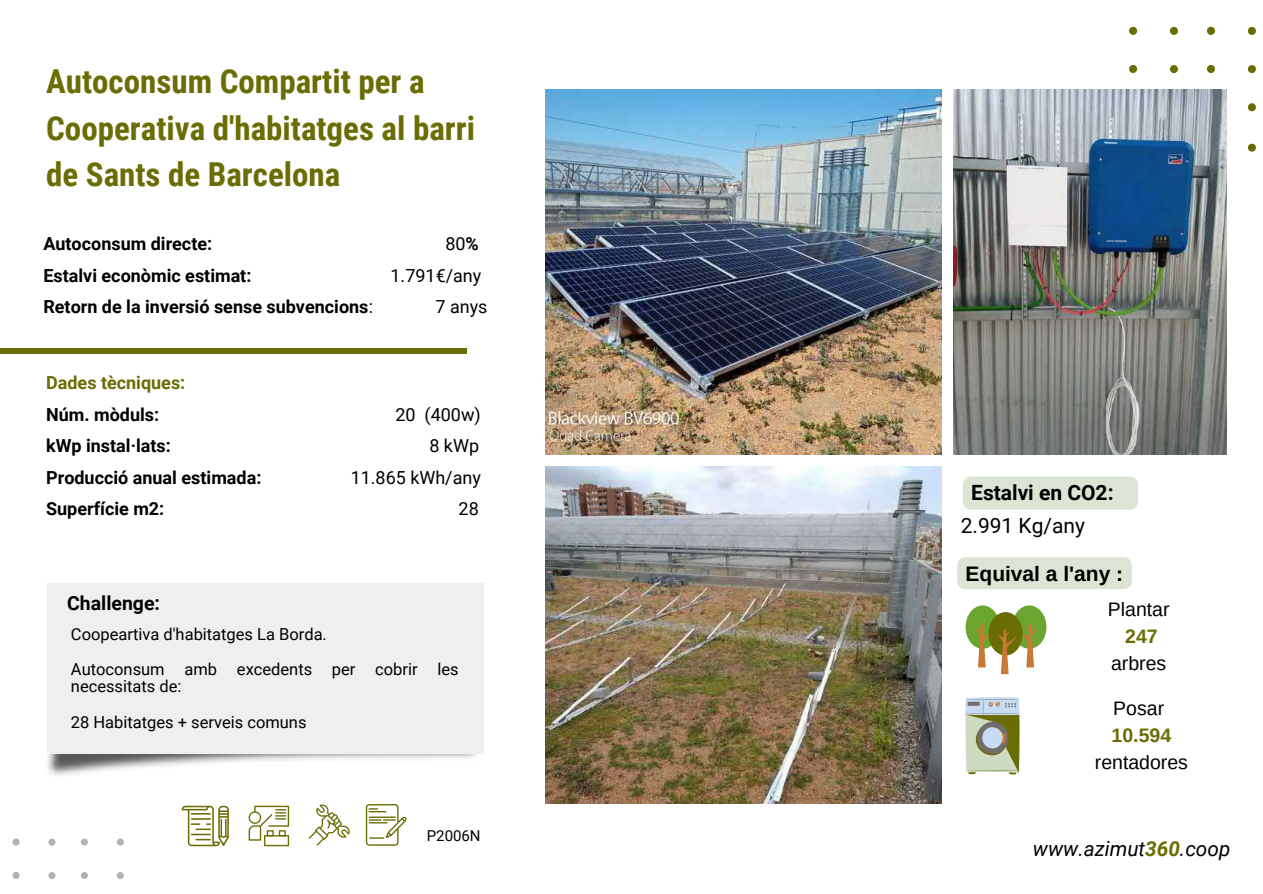
<style>
.page{position:relative;width:1263px;height:894px;background:#fff}
.page>*{position:absolute;margin:0;border:0;box-sizing:border-box;transform-origin:0 0}
.t1{font:700 33px/46px "Roboto Condensed";color:#6a6d04}
.t2{font:700 21px "Arimo";color:#000}
.t3{font:700 21px "Roboto";color:#000}
.t4{font:21px "Roboto";color:#000}
.t5{font:italic 20.7px "Roboto";color:#000}
.t6{font:19.5px "Arimo";color:#000}
.t7{font:700 19.5px "Roboto";color:#000}
.t8{font:700 19.5px "Arimo";color:#6a6d04}
.t9{font:700 18px "Roboto";color:#000}
.t10{font:18px "Roboto";color:#000}
.t11{font:700 18px "Roboto";color:#6a6d04}
.t12{font:16.5px/35px "Roboto";color:#000}
.t13{font:15px "Roboto";color:#000}
.s1{font-weight:700}
.s2{font-weight:400}
.s3{font-weight:700;color:#6a6d04}
</style>
<div class="page">
<svg style="left:182px;top:805px;width:47px;height:41px"></svg>
<svg style="left:1129px;top:27px;width:127px;height:125px"></svg>
<img style="left:545px;top:89px;width:396px;height:365px">
<img style="left:545px;top:466px;width:396px;height:337px">
<svg style="left:308px;top:804px;width:42px;height:41px"></svg>
<svg style="left:249px;top:805px;width:40px;height:41px"></svg>
<svg style="left:366px;top:804px;width:41px;height:41px"></svg>
<svg style="left:12px;top:838px;width:112px;height:41px"></svg>
<img style="left:47px;top:753px;width:435px;height:23px">
<div style="left:47px;top:583px;width:436px;height:170px;background:#eef0f0"></div>
<div style="left:1012px;top:605px;width:34px;height:43px;background:#69a52f;border-radius:50%"></div>
<div style="left:965px;top:605px;width:35px;height:43px;background:#69a52f;border-radius:50%"></div>
<div style="left:988px;top:612px;width:35px;height:43px;background:#6a6d04;border-radius:50%"></div>
<svg style="left:974px;top:623px;width:64px;height:51px"></svg>
<svg style="left:965px;top:697px;width:54px;height:77px"></svg>
<div style="left:957px;top:557px;width:175px;height:32px;background:#dce5d5"></div>
<div style="left:963px;top:476px;width:175px;height:33px;background:#dce5d5"></div>
<div style="left:0;top:348px;width:467px;height:5px;background:#6a6d04"></div>
<img style="left:953px;top:89px;width:273px;height:365px">
<h1 class="t1" style="left:46px;top:59px;width:430px">Autoconsum Compartit per a<br>Cooperativa d'habitatges al barri de Sants de Barcelona</h1>
<p class="t9" style="left:43px;top:233px;width:170px">Autoconsum directe:</p>
<p class="t10" style="left:445px;top:233px;width:35px">80<span class="s1">%</span></p>
<p class="t9" style="left:43px;top:265px;width:210px">Estalvi econòmic estimat:</p>
<p class="t10" style="left:391px;top:265px;width:92px">1.791€/any</p>
<p class="t9" style="left:43px;top:296px;width:331px">Retorn de la inversió sense subvencions<span class="s2">:</span></p>
<p class="t10" style="left:435px;top:296px;width:54px">7 anys</p>
<p class="t11" style="left:46px;top:372px;width:141px">Dades tècniques:</p>
<p class="t9" style="left:46px;top:404px;width:115px">Núm. mòduls:</p>
<p class="t10" style="left:395px;top:404px;width:87px">20 (400w)</p>
<p class="t9" style="left:46px;top:435px;width:126px">kWp instal·lats:</p>
<p class="t10" style="left:429px;top:435px;width:51px">8 kWp</p>
<p class="t9" style="left:46px;top:467px;width:217px">Producció anual estimada:</p>
<p class="t10" style="left:351px;top:467px;width:132px">11.865 kWh/any</p>
<p class="t9" style="left:46px;top:498px;width:120px">Superfície m2:</p>
<p class="t10" style="left:459px;top:498px;width:22px">28</p>
<p class="t7" style="left:67px;top:592px;width:95px">Challenge:</p>
<p class="t12" style="left:71px;top:616px;width:389px">Coopeartiva d'habitatges La Borda.<br>Autoconsum amb excedents per cobrir les</p>
<p class="t12" style="left:71px;top:669px;width:237px">necessitats de:<br>28 Habitatges + serveis comuns</p>
<p class="t13" style="left:427px;top:826px;width:55px">P2006N</p>
<p class="t3" style="left:971px;top:480px;width:144px">Estalvi en CO2:</p>
<p class="t4" style="left:961px;top:513px;width:126px">2.991 Kg/any</p>
<p class="t2" style="left:965px;top:561px;width:159px">Equival a l'any :</p>
<p class="t6" style="left:1108px;top:598px;width:63px">Plantar</p>
<p class="t8" style="left:1125px;top:625px;width:34px">247</p>
<p class="t6" style="left:1111px;top:652px;width:57px">arbres</p>
<p class="t6" style="left:1113px;top:697px;width:52px">Posar</p>
<p class="t8" style="left:1112px;top:724px;width:61px">10.594</p>
<p class="t6" style="left:1095px;top:751px;width:95px">rentadores</p>
<p class="t5" style="left:1033px;top:836px;width:199px">www.azimut<span class="s3">360</span>.coop</p>
</div>
